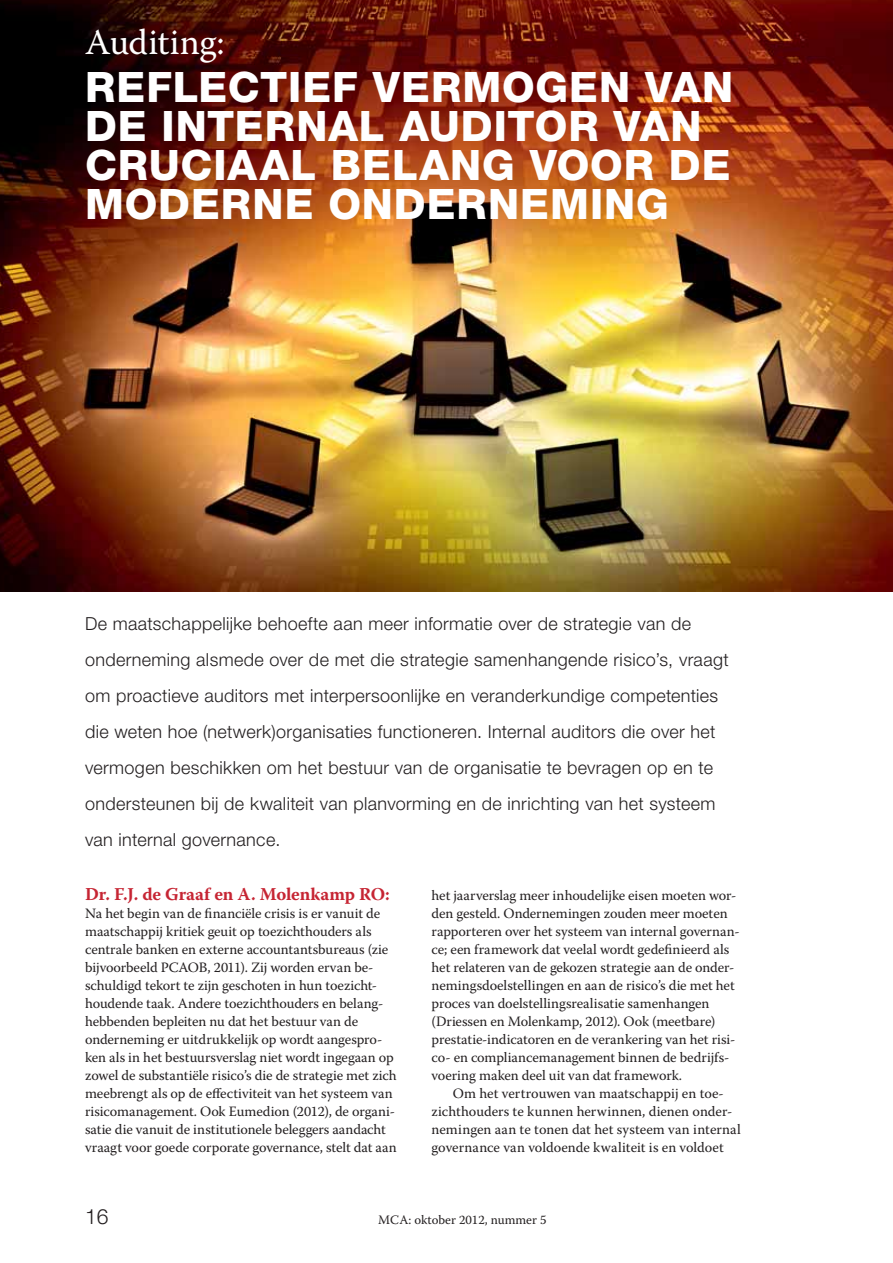
<style>
.page{position:relative;width:893px;height:1263px;background:#fff}
.page>*{position:absolute;margin:0;border:0;box-sizing:border-box;transform-origin:0 0}
.t1{font:800 42px/39px "Helvetica Neue LT Std";letter-spacing:.02em;color:#fff}
.t2{font:36px "Warnock Pro";letter-spacing:-.005em;color:#fff}
.t3{font:300 21px "Helvetica Neue LT Std";color:#231f20}
.t4{font:300 18px/36px "Helvetica Neue LT Std";letter-spacing:.02em;color:#231f20}
.t5{font:700 18px "Warnock Pro";letter-spacing:-.005em;color:#c62533}
.t6{font:14.25px/18px "Warnock Pro";letter-spacing:-.005em;color:#231f20}
.t7{font:12.75px "Warnock Pro";color:#231f20}
</style>
<div class="page">
<img style="left:0;top:0;width:893px;height:591px">
<p class="t2" style="left:85px;top:21px;width:141px">Auditing:</p>
<p class="t1" style="left:85px;top:68px;width:650px">REFLECTIEF VERMOGEN VAN<br>DE INTERNAL AUDITOR VAN<br>CRUCIAAL BELANG VOOR DE<br>MODERNE ONDERNEMING</p>
<p class="t4" style="left:85px;top:608px;width:645px">De maatschappelijke behoefte aan meer informatie over de strategie van de onderneming alsmede over de met die strategie samenhangende risico’s, vraagt om proactieve auditors met interpersoonlijke en veranderkundige competenties die weten hoe (netwerk)organisaties functioneren. Internal auditors die over het vermogen beschikken om het bestuur van de organisatie te bevragen op en te ondersteunen bij de kwaliteit van planvorming en de inrichting van het systeem van internal governance.</p>
<p class="t5" style="left:85px;top:883px;width:306px">Dr. F.J. de Graaf en A. Molenkamp RO:</p>
<p class="t6" style="left:85px;top:904px;width:313px">Na het begin van de financiële crisis is er vanuit de maatschappij kritiek geuit op toezichthouders als centrale banken en externe accountantsbureaus (zie bijvoorbeeld PCAOB, 2011). Zij worden ervan be&shy;schuldigd tekort te zijn geschoten in hun toezicht&shy;houdende taak. Andere toezichthouders en belang&shy;hebbenden bepleiten nu dat het bestuur van de onderneming er uitdrukkelijk op wordt aangespro&shy;ken als in het bestuursverslag niet wordt ingegaan op zowel de substantiële risico’s die de strategie met zich meebrengt als op de effectiviteit van het systeem van risicomanagement. Ook Eumedion (2012), de organi&shy;satie die vanuit de institutionele beleggers aandacht vraagt voor goede corporate governance, stelt dat aan</p>
<p class="t6" style="left:432px;top:886px;width:306px">het jaarverslag meer inhoudelijke eisen moeten wor-</p>
<p class="t6" style="left:432px;top:904px;width:297px">den gesteld. Ondernemingen zouden meer moeten</p>
<p class="t6" style="left:432px;top:922px;width:310px">rapporteren over het systeem van internal governan-</p>
<p class="t6" style="left:432px;top:940px;width:299px">ce; een framework dat veelal wordt gedefinieerd als</p>
<p class="t6" style="left:432px;top:958px;width:304px">het relateren van de gekozen strategie aan de onder-</p>
<p class="t6" style="left:432px;top:976px;width:305px">nemingsdoelstellingen en aan de risico’s die met het</p>
<p class="t6" style="left:432px;top:994px;width:279px">proces van doelstellingsrealisatie samenhangen</p>
<p class="t6" style="left:432px;top:1012px;width:285px">(Driessen en Molenkamp, 2012). Ook (meetbare)</p>
<p class="t6" style="left:432px;top:1030px;width:305px">prestatie-indicatoren en de verankering van het risi-</p>
<p class="t6" style="left:432px;top:1048px;width:299px">co- en compliancemanagement binnen de bedrijfs-</p>
<p class="t6" style="left:432px;top:1066px;width:252px">voering maken deel uit van dat framework.</p>
<p class="t6" style="left:453px;top:1084px;width:272px">Om het vertrouwen van maatschappij en toe-</p>
<p class="t6" style="left:432px;top:1102px;width:302px">zichthouders te kunnen herwinnen, dienen onder-</p>
<p class="t6" style="left:432px;top:1120px;width:311px">nemingen aan te tonen dat het systeem van internal</p>
<p class="t6" style="left:432px;top:1138px;width:294px">governance van voldoende kwaliteit is en voldoet</p>
<p class="t3" style="left:85px;top:1209px;width:25px">16</p>
<p class="t7" style="left:378px;top:1212px;width:170px">MCA: oktober 2012, nummer 5</p>
</div>
